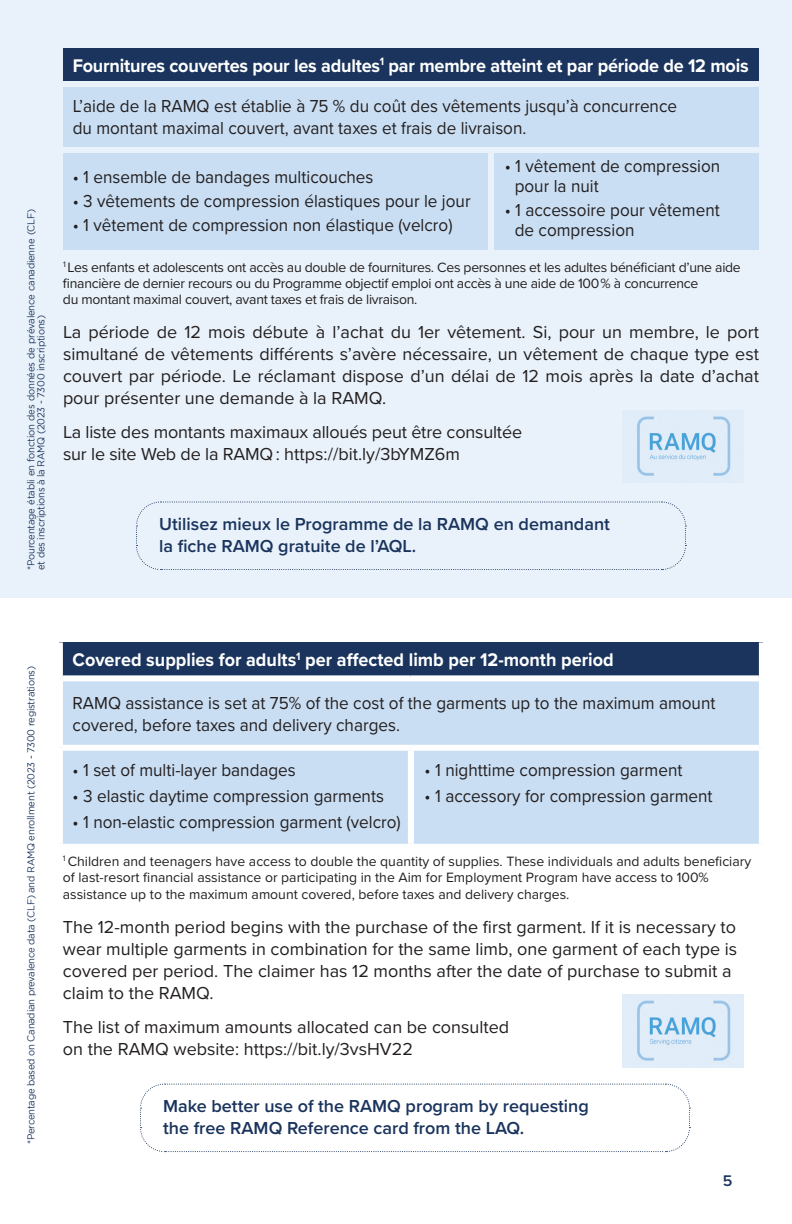
<style>
.page{position:relative;width:792px;height:1224px;background:#fff}
.page>*{position:absolute;margin:0;border:0;box-sizing:border-box;transform-origin:0 0}
.t1{font:700 19px "Proxima Nova";letter-spacing:-.01em;color:#fff;scale:.95 1}
.t2{font:18px/22px "Proxima Nova";color:#231f20}
.t3{font:18px/22px "Proxima Nova";color:#231f20;scale:.95 1}
.t4{font:600 18px/21.6px "Proxima Nova";color:#1a345d}
.t5{font:600 16px "Proxima Nova";color:#1a345d}
.t6{font:14px/16.4px "Proxima Nova";color:#231f20}
.t7{font:14px/16px "Proxima Nova";letter-spacing:-.02em;color:#231f20}
.t8{font:10px/10px "Gotham";letter-spacing:-.02em;color:#1a345d;scale:.95 1}
</style>
<div class="page">
<div style="left:0;top:0;width:792px;height:598px;background:#e9f2fa"></div>
<svg style="left:136px;top:501px;width:550px;height:69px"></svg>
<svg style="left:140px;top:1083px;width:550px;height:70px"></svg>
<div style="left:59px;top:48px;width:704px;height:36px;background:#1a345d"></div>
<div style="left:63px;top:87px;width:696px;height:163px;background:#c9def3"></div>
<div style="left:55px;top:48px;width:8px;height:36px;background:#e9f2fa"></div>
<div style="left:759px;top:48px;width:8px;height:36px;background:#e9f2fa"></div>
<div style="left:63px;top:81px;width:428px;height:6px;background:#e9f2fa"></div>
<div style="left:491px;top:81px;width:268px;height:6px;background:#e9f2fa"></div>
<div style="left:63px;top:147px;width:428px;height:6px;background:#e9f2fa"></div>
<div style="left:491px;top:147px;width:268px;height:6px;background:#e9f2fa"></div>
<div style="left:488px;top:153px;width:6px;height:97px;background:#e9f2fa"></div>
<div style="left:59px;top:642px;width:704px;height:36px;background:#1a345d"></div>
<div style="left:63px;top:681px;width:696px;height:163px;background:#c9def3"></div>
<div style="left:55px;top:642px;width:8px;height:36px;background:#fff"></div>
<div style="left:759px;top:642px;width:8px;height:36px;background:#fff"></div>
<div style="left:63px;top:675px;width:348px;height:6px;background:#fff"></div>
<div style="left:411px;top:675px;width:348px;height:6px;background:#fff"></div>
<div style="left:63px;top:745px;width:348px;height:6px;background:#fff"></div>
<div style="left:411px;top:745px;width:348px;height:6px;background:#fff"></div>
<div style="left:408px;top:751px;width:6px;height:93px;background:#fff"></div>
<img style="left:637px;top:416px;width:94px;height:60px">
<img style="left:623px;top:995px;width:121px;height:72px">
<p class="t8" style="left:26px;top:570px;width:381px;rotate:-90deg">*Pourcentage établi en fonction des données de prévalence canadienne (CLF) et des inscriptions à la RAMQ (2023 - 7300 inscriptions)</p>
<p class="t1" style="left:73px;top:51px;width:713px">Fournitures couvertes pour les adultes<sup>1</sup> par membre atteint et par période de 12 mois</p>
<p class="t3" style="left:73px;top:94px;width:638px">L’aide de la RAMQ est établie à 75 % du coût des vêtements jusqu’à concurrence du montant maximal couvert, avant taxes et frais de livraison.</p>
<p class="t3" style="left:73px;top:165px;width:318px">• 1 ensemble de bandages multicouches</p>
<p class="t3" style="left:73px;top:189px;width:420px">• 3 vêtements de compression élastiques pour le jour</p>
<p class="t3" style="left:73px;top:213px;width:401px">• 1 vêtement de compression non élastique (velcro)</p>
<p class="t3" style="left:515px;top:155px;width:218px;line-height:20px;text-indent:-10px">• 1 vêtement de compression pour la nuit</p>
<p class="t3" style="left:515px;top:199px;width:217px;line-height:20px;text-indent:-10px">• 1 accessoire pour vêtement de compression</p>
<p class="t7" style="left:63px;top:259px;width:679px"><sup>1</sup> Les enfants et adolescents ont accès au double de fournitures. Ces personnes et les adultes bénéficiant d’une aide financière de dernier recours ou du Programme objectif emploi ont accès à une aide de 100 % à concurrence<br>du montant maximal couvert, avant taxes et frais de livraison.</p>
<p class="t2" style="left:63px;top:320px;width:698px;text-align:justify">La période de 12 mois débute à l’achat du 1er vêtement. Si, pour un membre, le port simultané de vêtements différents s’avère nécessaire, un vêtement de chaque type est couvert par période. Le réclamant dispose d’un délai de 12 mois après la date d’achat pour présenter une demande à la RAMQ.</p>
<p class="t2" style="left:63px;top:420px;width:461px">La liste des montants maximaux alloués peut être consultée sur le site Web de la RAMQ: https://bit.ly/3bYMZ6m</p>
<p class="t4" style="left:159px;top:513px;width:452px">Utilisez mieux le Programme de la RAMQ en demandant la fiche RAMQ gratuite de l’AQL.</p>
<p class="t8" style="left:26px;top:1144px;width:505px;rotate:-90deg">*Percentage based on Canadian prevalence data (CLF) and RAMQ enrollment (2023 - 7300 registrations)</p>
<p class="t1" style="left:73px;top:645px;width:571px">Covered supplies for adults<sup>1</sup> per affected limb per 12-month period</p>
<p class="t3" style="left:73px;top:691px;width:678px">RAMQ assistance is set at 75% of the cost of the garments up to the maximum amount covered, before taxes and delivery charges.</p>
<p class="t3" style="left:73px;top:758px;width:237px">• 1 set of multi-layer bandages</p>
<p class="t3" style="left:73px;top:784px;width:329px">• 3 elastic daytime compression garments</p>
<p class="t3" style="left:73px;top:810px;width:347px">• 1 non-elastic compression garment (velcro)</p>
<p class="t3" style="left:425px;top:758px;width:273px">• 1 nighttime compression garment</p>
<p class="t3" style="left:425px;top:784px;width:305px">• 1 accessory for compression garment</p>
<p class="t6" style="left:63px;top:852px;width:690px"><sup>1</sup> Children and teenagers have access to double the quantity of supplies. These individuals and adults beneficiary of last-resort financial assistance or participating in the Aim for Employment Program have access to 100% assistance up to the maximum amount covered, before taxes and delivery charges.</p>
<p class="t2" style="left:63px;top:915px;width:676px">The 12-month period begins with the purchase of the first garment. If it is necessary to wear multiple garments in combination for the same limb, one garment of each type is covered per period. The claimer has 12 months after the date of purchase to submit a claim to the RAMQ.</p>
<p class="t2" style="left:63px;top:1015px;width:448px">The list of maximum amounts allocated can be consulted on the RAMQ website: https://bit.ly/3vsHV22</p>
<p class="t4" style="left:163px;top:1095px;width:427px">Make better use of the RAMQ program by requesting the free RAMQ Reference card from the LAQ.</p>
<p class="t5" style="left:723px;top:1169px;width:11px">5</p>
</div>
